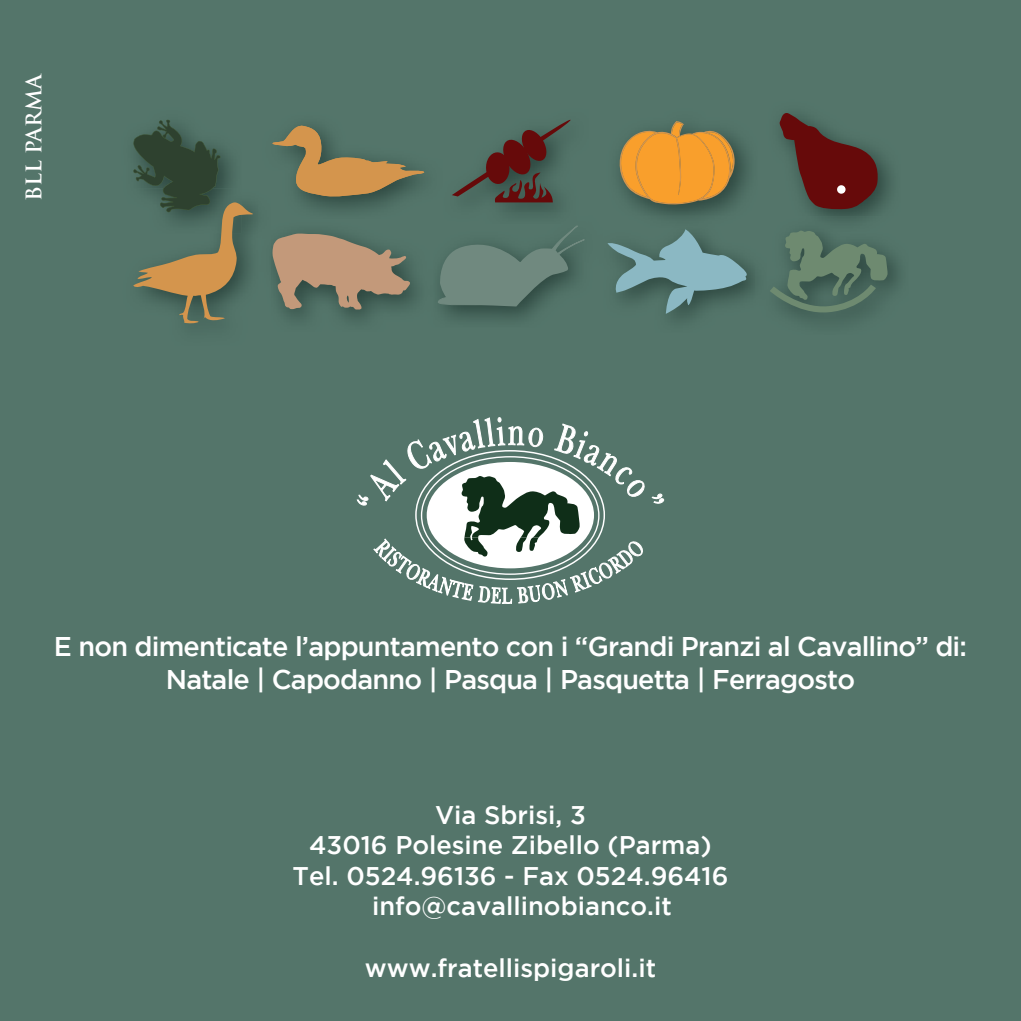
<style>
.page{position:relative;width:1021px;height:1021px;background:#fff}
.page>*{position:absolute;margin:0;border:0;box-sizing:border-box;transform-origin:0 0}
.t1{font:500 27px/32.4px "Gotham";letter-spacing:-.03em;color:#fff;text-align:center}
.t2{font:500 25.5px "Gotham";color:#fff}
.t3{font:700 21px "Trajan Pro";color:#fff}
</style>
<div class="page">
<div style="left:0;top:0;width:1020px;height:1020px;background:#54756a"></div>
<svg style="left:652px;top:493px;width:12px;height:11px"></svg>
<svg style="left:357px;top:417px;width:288px;height:186px"></svg>
<svg style="left:272px;top:124px;width:153px;height:74px"></svg>
<svg style="left:452px;top:119px;width:118px;height:83px"></svg>
<img style="left:637px;top:138px;width:112px;height:77px">
<svg style="left:619px;top:121px;width:115px;height:84px"></svg>
<img style="left:283px;top:269px;width:134px;height:51px">
<svg style="left:272px;top:233px;width:138px;height:76px"></svg>
<svg style="left:133px;top:120px;width:119px;height:204px"></svg>
<svg style="left:438px;top:226px;width:147px;height:94px"></svg>
<svg style="left:607px;top:229px;width:142px;height:85px"></svg>
<svg style="left:770px;top:113px;width:117px;height:199px"></svg>
<p class="t3" style="left:22px;top:200px;width:128px;rotate:-90deg">BLL PARMA</p>
<p class="t1" style="left:54px;top:632px;width:914px">E non dimenticate l’appuntamento con i “Grandi Pranzi al Cavallino” di:<br>Natale | Capodanno | Pasqua | Pasquetta | Ferragosto</p>
<p class="t2" style="left:435px;top:804px;width:152px">Via Sbrisi, 3</p>
<p class="t2" style="left:309px;top:835px;width:404px">43016 Polesine Zibello (Parma)</p>
<p class="t2" style="left:292px;top:866px;width:437px">Tel. 0524.96136 - Fax 0524.96416</p>
<p class="t2" style="left:372px;top:896px;width:301px">info@cavallinobianco.it</p>
<p class="t2" style="left:365px;top:957px;width:293px">www.fratellispigaroli.it</p>
</div>
